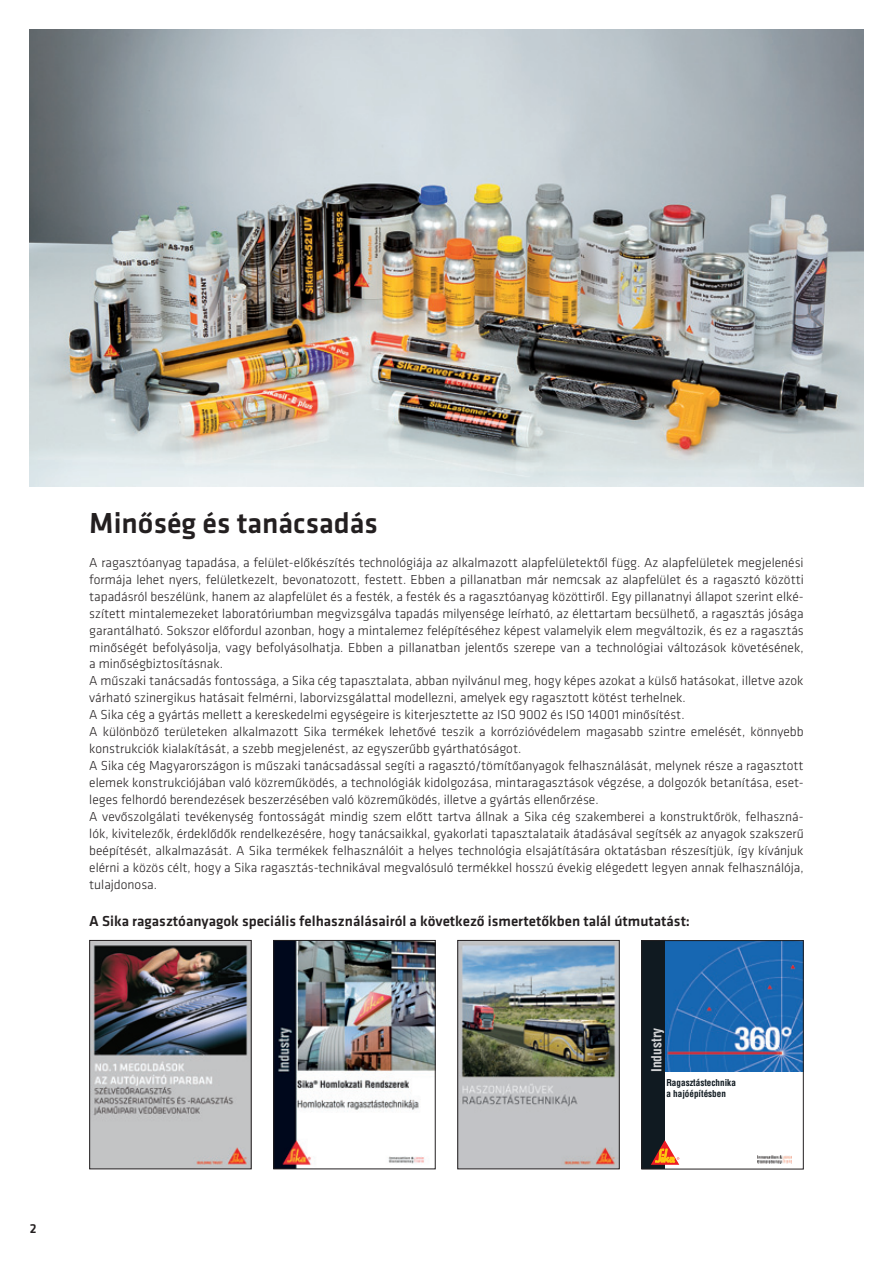
<style>
.page{position:relative;width:893px;height:1263px;background:#fff}
.page>*{position:absolute;margin:0;border:0;box-sizing:border-box;transform-origin:0 0}
.t1{font:500 30px "Klavika";color:#231f20}
.t2{font:500 15px "Klavika";color:#231f20}
.t3{font:300 13.5px/17px "Klavika";color:#231f20}
.t4{font:700 condensed 13.5px "H Helvetica";color:#d1d2d4}
.t5{font:500 13.5px "Klavika";color:#231f20}
.t6{font:700 condensed 9.3px/11.1px "H Helvetica";color:#101a21}
</style>
<div class="page">
<img style="left:459px;top:942px;width:159px;height:225px">
<div style="left:457px;top:940px;width:163px;height:229px;border:1px solid #231f20"></div>
<img style="left:91px;top:942px;width:159px;height:225px">
<div style="left:89px;top:940px;width:163px;height:229px;border:1px solid #231f20"></div>
<img style="left:275px;top:942px;width:159px;height:225px">
<div style="left:273px;top:940px;width:163px;height:229px;border:1px solid #231f20"></div>
<img style="left:757px;top:1156px;width:34px;height:7px">
<div style="left:642px;top:940px;width:23px;height:229px;background:#101a21"></div>
<img style="left:666px;top:942px;width:136px;height:129px">
<svg style="left:651px;top:1140px;width:28px;height:25px"></svg>
<div style="left:641px;top:940px;width:163px;height:229px;border:1px solid #231f20"></div>
<img style="left:30px;top:30px;width:833px;height:456px">
<p class="t5" style="left:30px;top:1219px;width:8px">2</p>
<h1 class="t1" style="left:89px;top:502px;width:290px">Minőség és tanácsadás</h1>
<p class="t3" style="left:89px;top:554px;width:716px">A ragasztóanyag tapadása, a felület-előkészítés technológiája az alkalmazott alapfelületektől függ. Az alapfelületek megjelenési formája lehet nyers, felületkezelt, bevonatozott, festett. E bben a pillanatban már nemcsak az alapfelület és a ragasztó közötti tapadásról beszélünk, hanem az alapfelület és a festék, a festék és a ragasztóanyag közöttiről. Egy pillanatnyi állapot szerint elké&shy;szített mintalemezeket laboratóriumban megvizsgálva tapadás milyensége leírható, az élettartam becsülhető, a ragasztás jósága garantálható. Sokszor előfordul azonban, hogy a mintalemez felépítéséhez képest valamelyik elem megváltozik, és ez a ragasztás minőségét befolyásolja, vagy befolyásolhatja. Ebben a pillanatban jelentős szerepe van a technológiai változások követésének, a minőségbiztosításnak.<br>A műszaki tanácsadás fontossága, a Sika cég tapasztalata, abban nyilvánul meg, hogy képes azokat a külső hatásokat, illetve azok várható szinergikus hatásait felmérni, laborvizsgálattal modellezni, amelyek egy ragasztott kötést terhelnek.<br>A Sika cég a gyártás mellett a kereskedelmi egységeire is kiterjesztette az ISO 9002 és ISO 14001 minősítést.<br>A különböző területeken alkalmazott Sika termékek lehetővé teszik a korrózióvédelem magasabb szintre emelését, könnyebb konstrukciók kialakítását, a szebb megjelenést, az egyszerűbb gyárthatóságot.<br>A Sika cég Magyarországon is műszaki tanácsadással segíti a ragasztó/tömítőanyagok felhasználását, melynek része a ragasztott elemek konstrukciójában való közreműködés, a technológiák kidolgozása, mintaragasztások végzése, a dolgozók betanítása, eset&shy;leges felhordó berendezések beszerzésében való közreműködés, illetve a gyártás ellenőrzése.<br>A vevőszolgálati tevékenység fontosságát mindig szem előtt tartva állnak a Sika cég szakemberei a konstruktőrök, felhaszná&shy;lók, kivitelezők, érdeklődők rendelkezésére, hogy tanácsaikkal, gyakorlati tapasztalataik átadásával segítsék az anyagok szakszerű beépítését, alkalmazását. A Sika termékek felhasználóit a helyes technológia elsajátítására oktatásban részesítjük, így kívánjuk elérni a közös célt, hogy a Sika ragasztás-technikával megvalósuló termékkel hosszú évekig elégedett legyen annak felhasználója, tulajdonosa.</p>
<p class="t2" style="left:89px;top:911px;width:602px">A Sika ragasztóanyagok speciális felhasználásairól a következő ismertetőkben talál útmutatást:</p>
<p class="t4" style="left:648px;top:1072px;width:46px;rotate:-90deg">Industry</p>
<p class="t6" style="left:666px;top:1077px;width:71px">Ragasztástechnika a hajóépítésben</p>
</div>
